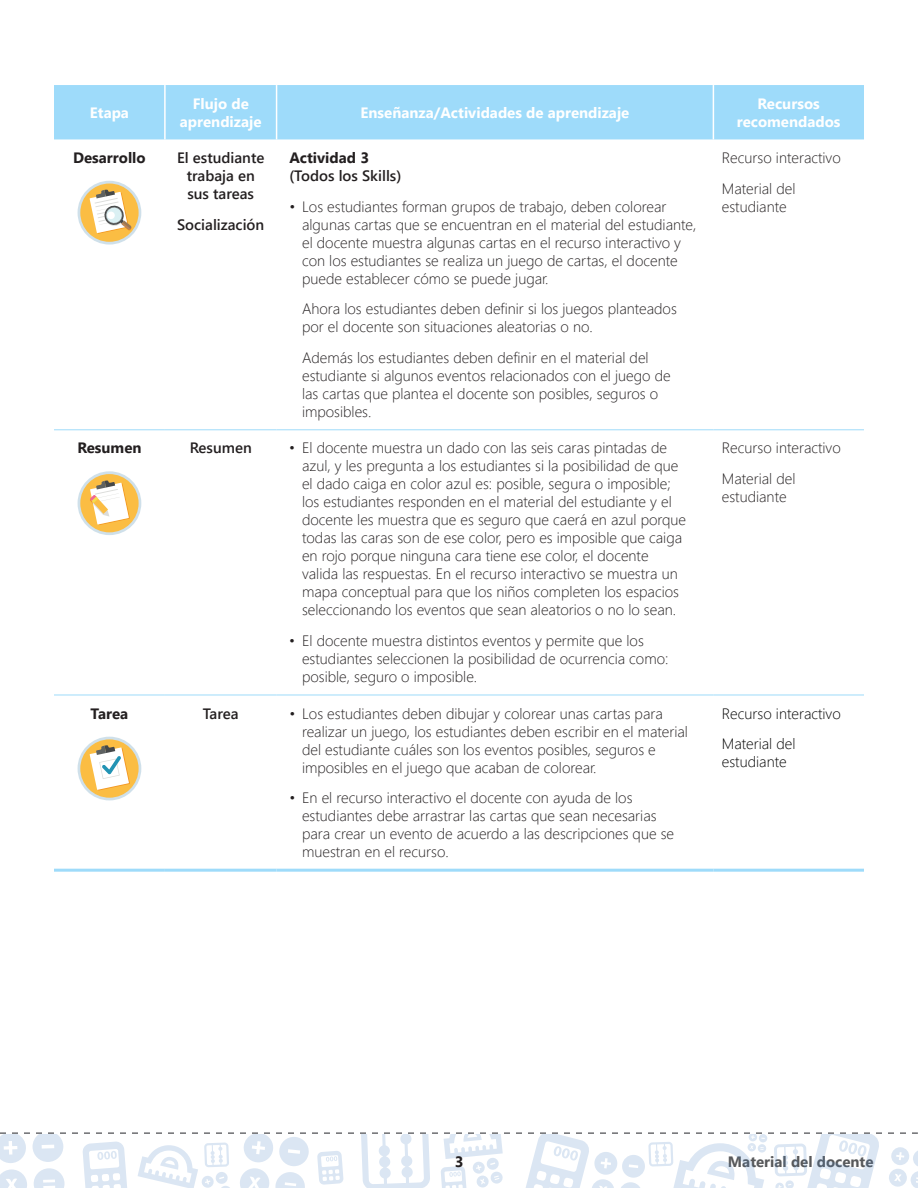
<style>
.page{position:relative;width:918px;height:1188px;background:#fff}
.page>*{position:absolute;margin:0;border:0;box-sizing:border-box;transform-origin:0 0}
.t1{font:300 15px/18px "Segoe UI";color:#231f20}
.t2{font:700 15px/18px "Segoe UI";color:#fff;text-align:center}
.t3{font:600 15px/18px "Segoe UI";color:#231f20;text-align:center}
.t4{font:300 15px/30.8px "Segoe UI";color:#000}
.t5{font:700 15px "Segoe UI";color:#231f20}
.t6{font:700 15px "Segoe UI";color:#57585a}
</style>
<div class="page">
<svg style="left:0;top:1132px;width:918px;height:56px"></svg>
<div style="left:54px;top:85px;width:810px;height:54px;background:#9edbfa"></div>
<hr style="left:164px;top:85px;width:2px;height:54px;background:#fff">
<hr style="left:276px;top:85px;width:1px;height:54px;background:#fff">
<hr style="left:713px;top:85px;width:1px;height:54px;background:#fff">
<hr style="left:54px;top:695px;width:111px;height:1px;background:#9edbfa">
<hr style="left:165px;top:695px;width:112px;height:1px;background:#9edbfa">
<hr style="left:277px;top:695px;width:436px;height:1px;background:#9edbfa">
<hr style="left:713px;top:695px;width:151px;height:1px;background:#9edbfa">
<hr style="left:54px;top:869px;width:111px;height:3px;background:#9edbfa">
<hr style="left:165px;top:869px;width:112px;height:3px;background:#9edbfa">
<hr style="left:277px;top:869px;width:436px;height:3px;background:#9edbfa">
<hr style="left:713px;top:869px;width:151px;height:3px;background:#9edbfa">
<hr style="left:54px;top:429px;width:111px;height:1px;background:#9edbfa">
<hr style="left:165px;top:429px;width:112px;height:1px;background:#9edbfa">
<hr style="left:277px;top:429px;width:436px;height:1px;background:#9edbfa">
<hr style="left:713px;top:429px;width:151px;height:1px;background:#9edbfa">
<svg style="left:78px;top:181px;width:63px;height:64px"></svg>
<div style="left:80px;top:184px;width:59px;height:58px;background:#fbbd43;border-radius:50%"></div>
<svg style="left:90px;top:189px;width:42px;height:45px"></svg>
<svg style="left:78px;top:471px;width:63px;height:64px"></svg>
<div style="left:80px;top:474px;width:59px;height:58px;background:#fbbd43;border-radius:50%"></div>
<svg style="left:90px;top:480px;width:40px;height:45px"></svg>
<div style="left:78px;top:737px;width:63px;height:63px;background:#cfe0ea;border-radius:50%"></div>
<div style="left:80px;top:739px;width:59px;height:59px;background:#fbbd43;border-radius:50%"></div>
<svg style="left:90px;top:745px;width:40px;height:45px"></svg>
<p class="t2" style="left:90px;top:103px;width:41px">Etapa</p>
<p class="t2" style="left:180px;top:94px;width:83px">Flujo de aprendizaje</p>
<p class="t2" style="left:361px;top:103px;width:270px">Enseñanza/Actividades de aprendizaje</p>
<p class="t2" style="left:737px;top:94px;width:105px">Recursos recomendados</p>
<p class="t5" style="left:73px;top:147px;width:74px">Desarrollo</p>
<p class="t3" style="left:177px;top:148px;width:89px">El estudiante trabaja en sus tareas</p>
<p class="t3" style="left:177px;top:215px;width:89px">Socialización</p>
<p class="t5" style="left:289px;top:147px;width:81px">Actividad 3</p>
<p class="t3" style="left:289px;top:166px;width:114px">(Todos los Skills)</p>
<p class="t1" style="left:302px;top:197px;width:396px;text-indent:-13px">• Los estudiantes forman grupos de trabajo, deben colorear algunas cartas que se encuentran en el material del estudiante, el docente muestra algunas cartas en el recurso interactivo y con los estudiantes se realiza un juego de cartas, el docente puede establecer cómo se puede jugar.</p>
<p class="t1" style="left:302px;top:299px;width:376px">Ahora los estudiantes deben definir si los juegos planteados por el docente son situaciones aleatorias o no.</p>
<p class="t1" style="left:302px;top:348px;width:370px">Además los estudiantes deben definir en el material del estudiante si algunos eventos relacionados con el juego de las cartas que plantea el docente son posibles, seguros o imposibles.</p>
<p class="t1" style="left:722px;top:141px;width:120px;line-height:30.8px">Recurso interactivo<br>Material del</p>
<p class="t1" style="left:722px;top:197px;width:66px">estudiante</p>
<p class="t5" style="left:77px;top:437px;width:66px">Resumen</p>
<p class="t3" style="left:190px;top:439px;width:64px">Resumen</p>
<p class="t1" style="left:302px;top:438px;width:386px;text-indent:-13px">• El docente muestra un dado con las seis caras pintadas de azul, y les pregunta a los estudiantes si la posibilidad de que el dado caiga en color azul es: posible, segura o imposible; los estudiantes responden en el material del estudiante y el docente les muestra que es seguro que caerá en azul porque todas las caras son de ese color, pero es imposible que caiga en rojo porque ninguna cara tiene ese color, el docente valida las respuestas. En el recurso interactivo se muestra un mapa conceptual para que los niños completen los espacios seleccionando los eventos que sean aleatorios o no lo sean.</p>
<p class="t1" style="left:302px;top:631px;width:368px;text-indent:-13px">• El docente muestra distintos eventos y permite que los estudiantes seleccionen la posibilidad de ocurrencia como: posible, seguro o imposible.</p>
<p class="t5" style="left:91px;top:703px;width:39px">Tarea</p>
<p class="t3" style="left:203px;top:704px;width:37px">Tarea</p>
<p class="t1" style="left:302px;top:704px;width:387px;text-indent:-13px">• Los estudiantes deben dibujar y colorear unas cartas para realizar un juego, los estudiantes deben escribir en el material del estudiante cuáles son los eventos posibles, seguros e imposibles en el juego que acaban de colorear.</p>
<p class="t1" style="left:302px;top:788px;width:374px;text-indent:-13px">• En el recurso interactivo el docente con ayuda de los estudiantes debe arrastrar las cartas que sean necesarias para crear un evento de acuerdo a las descripciones que se muestran en el recurso.</p>
<p class="t1" style="left:722px;top:432px;width:120px;line-height:30.8px">Recurso interactivo<br>Material del</p>
<p class="t1" style="left:722px;top:487px;width:66px">estudiante</p>
<p class="t4" style="left:722px;top:697px;width:120px">Recurso interactivo<br>Material del</p>
<p class="t4" style="left:722px;top:746px;width:66px">estudiante</p>
<p class="t5" style="left:455px;top:1151px;width:10px">3</p>
<p class="t6" style="left:728px;top:1151px;width:147px">Material del docente</p>
</div>
